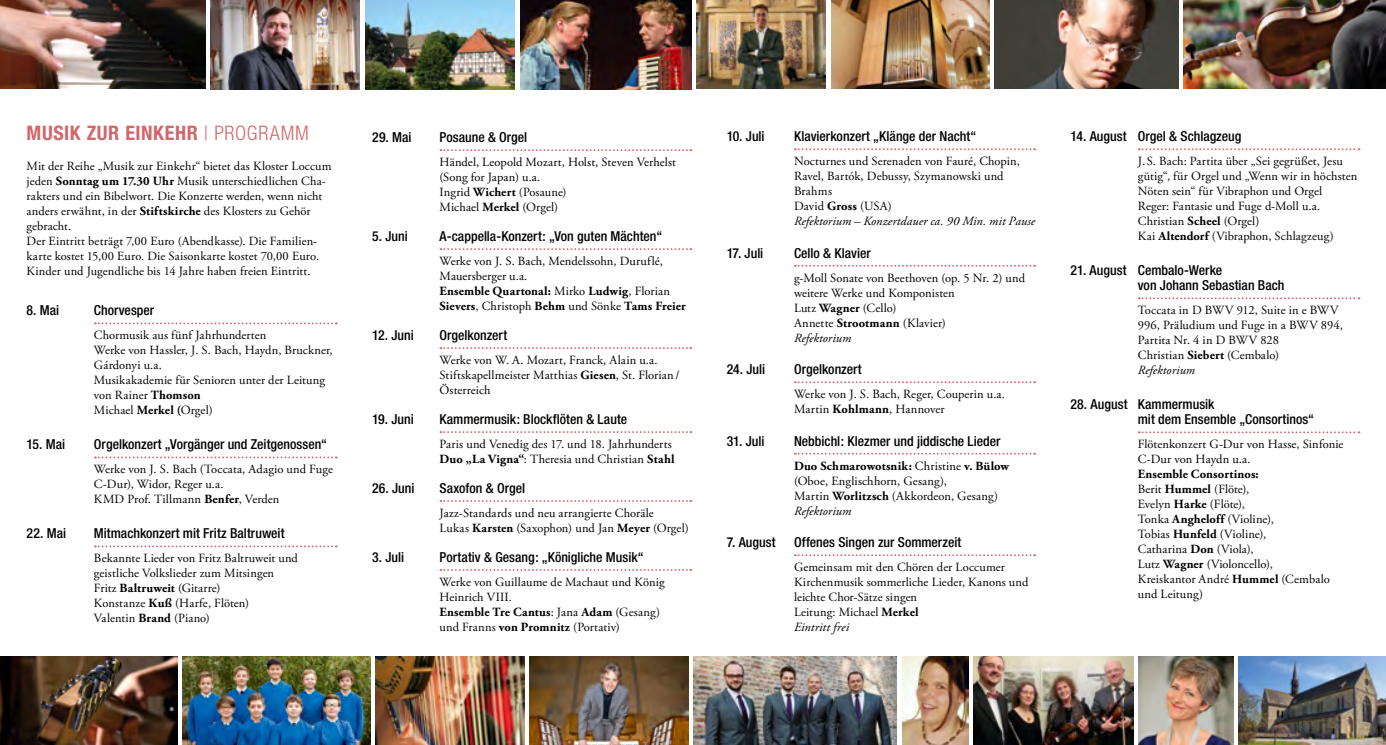
<style>
.page{position:relative;width:1386px;height:745px;background:#fff}
.page>*{position:absolute;margin:0;border:0;box-sizing:border-box;transform-origin:0 0}
.t1{font:700 condensed 20px "Helvetica Neue";letter-spacing:.03em;color:#d2676a}
.t2{font:500 condensed 13.75px/15px "Helvetica Neue";color:#000}
.t3{font:12.5px/15px "Adobe Garamond Pro";letter-spacing:.005em;color:#000}
.s1{font-weight:300}
.s2{font-weight:700}
.s3{font-style:italic}
</style>
<div class="page">
<svg style="left:95px;top:322px;width:242px;height:2px"></svg>
<svg style="left:95px;top:456px;width:242px;height:2px"></svg>
<svg style="left:95px;top:545px;width:242px;height:2px"></svg>
<svg style="left:440px;top:149px;width:251px;height:2px"></svg>
<svg style="left:440px;top:248px;width:251px;height:2px"></svg>
<svg style="left:440px;top:347px;width:251px;height:2px"></svg>
<svg style="left:440px;top:431px;width:251px;height:2px"></svg>
<svg style="left:440px;top:500px;width:251px;height:1px"></svg>
<svg style="left:440px;top:569px;width:251px;height:1px"></svg>
<svg style="left:795px;top:148px;width:240px;height:2px"></svg>
<svg style="left:795px;top:265px;width:240px;height:1px"></svg>
<svg style="left:795px;top:381px;width:240px;height:2px"></svg>
<svg style="left:795px;top:452px;width:240px;height:2px"></svg>
<svg style="left:795px;top:554px;width:240px;height:1px"></svg>
<svg style="left:1138px;top:148px;width:221px;height:2px"></svg>
<svg style="left:1138px;top:297px;width:221px;height:2px"></svg>
<svg style="left:1138px;top:431px;width:221px;height:2px"></svg>
<img style="left:693px;top:656px;width:203px;height:88px">
<img style="left:902px;top:656px;width:66px;height:88px">
<img style="left:376px;top:656px;width:148px;height:88px">
<img style="left:1138px;top:656px;width:95px;height:88px">
<img style="left:530px;top:656px;width:158px;height:88px">
<img style="left:182px;top:656px;width:188px;height:88px">
<img style="left:973px;top:656px;width:160px;height:88px">
<img style="left:1238px;top:656px;width:147px;height:88px">
<img style="left:0;top:656px;width:177px;height:88px">
<img style="left:831px;top:0;width:158px;height:89px">
<img style="left:994px;top:0;width:184px;height:89px">
<img style="left:365px;top:0;width:150px;height:89px">
<img style="left:696px;top:0;width:130px;height:89px">
<img style="left:520px;top:0;width:171px;height:89px">
<img style="left:211px;top:0;width:149px;height:89px">
<img style="left:1183px;top:0;width:202px;height:89px">
<img style="left:0;top:0;width:206px;height:89px">
<h1 class="t1" style="left:27px;top:121px;width:284px">MUSIK ZUR EINKEHR <span class="s1">| PROGRAMM</span></h1>
<p class="t3" style="left:27px;top:159px;width:307px">Mit der Reihe „Musik zur Einkehr“ bietet das Kloster Loccum jeden <span class="s2">Sonntag um 17.30 Uhr</span> Musik unterschiedlichen Cha&shy;rakters und ein Bibelwort. Die Konzerte werden, wenn nicht anders erwähnt, in der <span class="s2">Stiftskirche</span> des Klosters zu Gehör gebracht.<br>Der Eintritt beträgt 7,00 Euro (Abendkasse). Die Familien&shy;karte kostet 15,00 Euro. Die Saisonkarte kostet 70,00 Euro.<br>Kinder und Jugendliche bis 14 Jahre haben freien Eintritt.</p>
<p class="t2" style="left:27px;top:302px;width:34px">8. Mai</p>
<p class="t2" style="left:94px;top:302px;width:62px">Chorvesper</p>
<p class="t3" style="left:94px;top:328px;width:240px">Chormusik aus fünf Jahrhunderten<br>Werke von Hassler, J. S. Bach, Haydn, Bruckner,<br>Gárdonyi u.a.<br>Musikakademie für Senioren unter der Leitung von Rainer <span class="s2">Thomson<br></span>Michael <span class="s2">Merkel (</span>Orgel)</p>
<p class="t2" style="left:27px;top:436px;width:40px">15. Mai</p>
<p class="t2" style="left:94px;top:436px;width:235px">Orgelkonzert „Vorgänger und Zeitgenossen“</p>
<p class="t3" style="left:94px;top:462px;width:241px">Werke von J. S. Bach (Toccata, Adagio und Fuge<br>C-Dur), Widor, Reger u.a.<br>KMD Prof. Tillmann <span class="s2">Benfer</span>, Verden</p>
<p class="t2" style="left:27px;top:525px;width:41px">22. Mai</p>
<p class="t2" style="left:94px;top:525px;width:192px">Mitmachkonzert mit Fritz Baltruweit</p>
<p class="t3" style="left:94px;top:551px;width:205px">Bekannte Lieder von Fritz Baltruweit und geistliche Volkslieder zum Mitsingen<br>Fritz <span class="s2">Baltruweit</span> (Gitarre)<br>Konstanze <span class="s2">Kuß</span> (Harfe, Flöten)<br>Valentin <span class="s2">Brand</span> (Piano)</p>
<p class="t2" style="left:372px;top:129px;width:41px">29. Mai</p>
<p class="t2" style="left:439px;top:129px;width:89px">Posaune &amp; Orgel</p>
<p class="t3" style="left:439px;top:155px;width:238px">Händel, Leopold Mozart, Holst, Steven Verhelst (Song for Japan) u.a.<br>Ingrid <span class="s2">Wichert</span> (Posaune)<br>Michael <span class="s2">Merkel</span> (Orgel)</p>
<p class="t2" style="left:372px;top:228px;width:37px">5. Juni</p>
<p class="t2" style="left:439px;top:228px;width:224px">A-cappella-Konzert: „Von guten Mächten“</p>
<p class="t3" style="left:439px;top:254px;width:248px">Werke von J. S. Bach, Mendelssohn, Duruflé, Mauersberger u.a.<br><span class="s2">Ensemble Quartonal:</span> Mirko <span class="s2">Ludwig</span>, Florian <span class="s2">Sievers</span>, Christoph <span class="s2">Behm</span> und Sönke <span class="s2">Tams Freier</span></p>
<p class="t2" style="left:372px;top:327px;width:43px">12. Juni</p>
<p class="t2" style="left:439px;top:327px;width:69px">Orgelkonzert</p>
<p class="t3" style="left:439px;top:353px;width:241px">Werke von W. A. Mozart, Franck, Alain u.a.<br>Stiftskapellmeister Matthias <span class="s2">Giesen</span>, St. Florian/<br>Österreich</p>
<p class="t2" style="left:372px;top:411px;width:43px">19. Juni</p>
<p class="t2" style="left:439px;top:411px;width:189px">Kammermusik: Blockflöten &amp; Laute</p>
<p class="t3" style="left:439px;top:436px;width:237px">Paris und Venedig des 17. und 18. Jahrhunderts<br><span class="s2">Duo „La Vigna“</span>: Theresia und Christian <span class="s2">Stahl</span></p>
<p class="t2" style="left:372px;top:480px;width:44px">26. Juni</p>
<p class="t2" style="left:439px;top:480px;width:87px">Saxofon &amp; Orgel</p>
<p class="t3" style="left:439px;top:505px;width:251px">Jazz-Standards und neu arrangierte Choräle<br>Lukas <span class="s2">Karsten</span> (Saxophon) und Jan <span class="s2">Meyer</span> (Orgel)</p>
<p class="t2" style="left:372px;top:549px;width:33px">3. Juli</p>
<p class="t2" style="left:439px;top:549px;width:205px">Portativ &amp; Gesang: „Königliche Musik“</p>
<p class="t3" style="left:439px;top:574px;width:227px">Werke von Guillaume de Machaut und König<br>Heinrich VIII.<br><span class="s2">Ensemble Tre Cantus</span>: Jana <span class="s2">Adam</span> (Gesang) und Franns <span class="s2">von Promnitz</span> (Portativ)</p>
<p class="t2" style="left:726px;top:129px;width:39px">10. Juli</p>
<p class="t2" style="left:794px;top:129px;width:184px">Klavierkonzert „Klänge der Nacht“</p>
<p class="t3" style="left:794px;top:154px;width:242px">Nocturnes und Serenaden von Fauré, Chopin,<br>Ravel, Bartók, Debussy, Szymanowski und<br>Brahms<br>David <span class="s2">Gross</span> (USA)<br><span class="s3">Refektorium – Konzertdauer ca. 90 Min. mit Pause</span></p>
<p class="t2" style="left:726px;top:245px;width:38px">17. Juli</p>
<p class="t2" style="left:794px;top:245px;width:78px">Cello &amp; Klavier</p>
<p class="t3" style="left:794px;top:270px;width:232px">g-Moll Sonate von Beethoven (op. 5 Nr. 2) und weitere Werke und Komponisten<br>Lutz <span class="s2">Wagner</span> (Cello)<br>Annette <span class="s2">Strootmann</span> (Klavier)<br><span class="s3">Refektorium</span></p>
<p class="t2" style="left:726px;top:361px;width:40px">24. Juli</p>
<p class="t2" style="left:794px;top:361px;width:69px">Orgelkonzert</p>
<p class="t3" style="left:794px;top:387px;width:212px">Werke von J. S. Bach, Reger, Couperin u.a.<br>Martin <span class="s2">Kohlmann</span>, Hannover</p>
<p class="t2" style="left:726px;top:433px;width:39px">31. Juli</p>
<p class="t2" style="left:794px;top:433px;width:208px">Nebbichl: Klezmer und jiddische Lieder</p>
<p class="t3" style="left:794px;top:458px;width:217px"><span class="s2">Duo Schmarowotsnik:</span> Christine <span class="s2">v. Bülow </span>(Oboe, Englischhorn, Gesang),<br>Martin <span class="s2">Worlitzsch</span> (Akkordeon, Gesang)<br><span class="s3">Refektorium</span></p>
<p class="t2" style="left:726px;top:534px;width:50px">7. August</p>
<p class="t2" style="left:794px;top:534px;width:169px">Offenes Singen zur Sommerzeit</p>
<p class="t3" style="left:794px;top:559px;width:236px">Gemeinsam mit den Chören der Loccumer<br>Kirchenmusik sommerliche Lieder, Kanons und leichte Chor-Sätze singen<br>Leitung: Michael <span class="s2">Merkel<br></span><span class="s3">Eintritt frei</span></p>
<p class="t2" style="left:1070px;top:129px;width:172px">14. August Orgel &amp; Schlagzeug</p>
<p class="t3" style="left:1137px;top:154px;width:221px">J. S. Bach: Partita über „Sei gegrüßet, Jesu gütig“, für Orgel und „Wenn wir in höchsten Nöten sein“ für Vibraphon und Orgel<br>Reger: Fantasie und Fuge d-Moll u.a.<br>Christian <span class="s2">Scheel</span> (Orgel)<br>Kai <span class="s2">Altendorf</span> (Vibraphon, Schlagzeug)</p>
<p class="t2" style="left:1137px;top:262px;width:148px;text-indent:-67px">21. August Cembalo-Werke<br>von Johann Sebastian Bach</p>
<p class="t3" style="left:1137px;top:303px;width:206px">Toccata in D BWV 912, Suite in e BWV<br>996, Präludium und Fuge in a BWV 894,<br>Partita Nr. 4 in D BWV 828<br>Christian <span class="s2">Siebert</span> (Cembalo)<br><span class="s3">Refektorium</span></p>
<p class="t2" style="left:1137px;top:396px;width:178px;text-indent:-67px">28. August Kammermusik<br>mit dem Ensemble „Consortinos“</p>
<p class="t3" style="left:1137px;top:437px;width:207px">Flötenkonzert G-Dur von Hasse, Sinfonie<br>C-Dur von Haydn u.a.</p>
<p class="t3" style="left:1137px;top:467px;width:194px"><span class="s2">Ensemble Consortinos:<br></span>Berit <span class="s2">Hummel</span> (Flöte),<br>Evelyn <span class="s2">Harke</span> (Flöte),<br>Tonka <span class="s2">Angheloff</span> (Violine),<br>Tobias <span class="s2">Hunfeld</span> (Violine),<br>Catharina <span class="s2">Don</span> (Viola),<br>Lutz <span class="s2">Wagner</span> (Violoncello),<br>Kreiskantor André <span class="s2">Hummel</span> (Cembalo und Leitung)</p>
</div>
